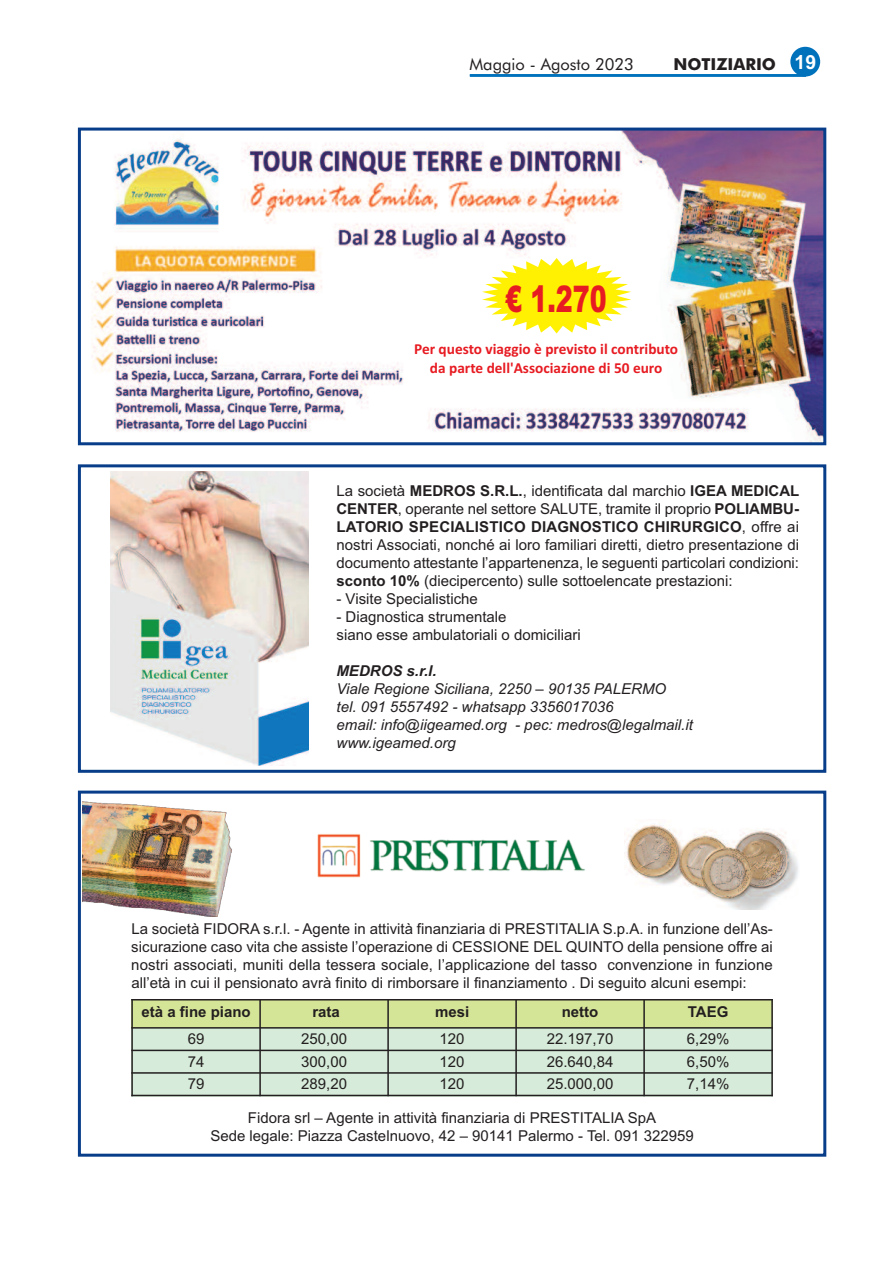
<style>
.page{position:relative;width:893px;height:1263px;background:#fff}
.page>*{position:absolute;margin:0;border:0;box-sizing:border-box;transform-origin:0 0}
.t1{font:900 36.75px "Arial";color:#e71b22;scale:.69 1}
.t2{font:16.5px "Futura BT";color:#231f20}
.t3{font:700 16.5px "Futura BT";color:#231f20}
.t4{font:700 15.3px/18.3px "Calibri";color:#e71b22;text-align:center}
.t5{font:15px/18px "Arial";color:#231f20;text-align:justify}
.t6{font:italic 15px/18px "Arial";color:#231f20}
.t7{font:700 15px "Arial";color:#231f20}
.t8{font:italic 700 15px "Arial";color:#231f20}
.s1{font-family:"Arial";font-size:19.5px;color:#fff}
.s2{font-weight:700}
</style>
<div class="page">
<div style="left:790px;top:47px;width:30px;height:30px;background:#0072bc;border-radius:50%"></div>
<hr style="left:470px;top:74px;width:336px;height:3px;background:#0072bc">
<div style="left:78px;top:791px;width:748px;height:366px;border:3px solid #083e89"></div>
<div style="left:78px;top:464px;width:748px;height:309px;border:3px solid #083e89"></div>
<img style="left:111px;top:472px;width:198px;height:293px">
<img style="left:317px;top:834px;width:268px;height:44px">
<div style="left:131px;top:999px;width:129px;height:29px;background:#d5e597"></div>
<div style="left:260px;top:999px;width:128px;height:29px;background:#d5e597"></div>
<div style="left:388px;top:999px;width:128px;height:29px;background:#d5e597"></div>
<div style="left:516px;top:999px;width:128px;height:29px;background:#d5e597"></div>
<div style="left:644px;top:999px;width:129px;height:29px;background:#d5e597"></div>
<div style="left:131px;top:1028px;width:129px;height:22px;background:#d6ebd9"></div>
<div style="left:260px;top:1028px;width:128px;height:22px;background:#d6ebd9"></div>
<div style="left:388px;top:1028px;width:128px;height:22px;background:#d6ebd9"></div>
<div style="left:516px;top:1028px;width:128px;height:22px;background:#d6ebd9"></div>
<div style="left:644px;top:1028px;width:129px;height:22px;background:#d6ebd9"></div>
<div style="left:131px;top:1050px;width:129px;height:23px;background:#d6ebd9"></div>
<div style="left:260px;top:1050px;width:128px;height:23px;background:#d6ebd9"></div>
<div style="left:388px;top:1050px;width:128px;height:23px;background:#d6ebd9"></div>
<div style="left:516px;top:1050px;width:128px;height:23px;background:#d6ebd9"></div>
<div style="left:644px;top:1050px;width:129px;height:23px;background:#d6ebd9"></div>
<div style="left:131px;top:1073px;width:129px;height:23px;background:#d6ebd9"></div>
<div style="left:260px;top:1073px;width:128px;height:23px;background:#d6ebd9"></div>
<div style="left:388px;top:1073px;width:128px;height:23px;background:#d6ebd9"></div>
<div style="left:516px;top:1073px;width:128px;height:23px;background:#d6ebd9"></div>
<div style="left:644px;top:1073px;width:129px;height:23px;background:#d6ebd9"></div>
<hr style="left:131px;top:999px;width:2px;height:97px;background:#231f20">
<hr style="left:259px;top:999px;width:2px;height:97px;background:#231f20">
<hr style="left:387px;top:999px;width:2px;height:97px;background:#231f20">
<hr style="left:515px;top:999px;width:2px;height:97px;background:#231f20">
<hr style="left:643px;top:999px;width:2px;height:97px;background:#231f20">
<hr style="left:771px;top:999px;width:2px;height:97px;background:#231f20">
<hr style="left:131px;top:999px;width:642px;height:1px;background:#231f20">
<hr style="left:131px;top:1027px;width:642px;height:1px;background:#231f20">
<hr style="left:131px;top:1050px;width:642px;height:1px;background:#231f20">
<hr style="left:131px;top:1072px;width:642px;height:2px;background:#231f20">
<hr style="left:131px;top:1095px;width:642px;height:1px;background:#231f20">
<img style="left:624px;top:822px;width:175px;height:87px">
<img style="left:83px;top:801px;width:149px;height:116px">
<img style="left:91px;top:132px;width:731px;height:309px">
<div style="left:78px;top:128px;width:748px;height:317px;border:3px solid #083e89"></div>
<svg style="left:482px;top:258px;width:149px;height:75px"></svg>
<p class="t2" style="left:469px;top:55px;width:166px">Maggio - Agosto 2023</p>
<p class="t3" style="left:673px;top:55px;width:144px">NOTIZIARIO <span class="s1">19</span></p>
<h1 class="t1" style="left:505px;top:277px;width:149px">€ 1.270</h1>
<p class="t4" style="left:414px;top:340px;width:266px">Per questo viaggio è previsto il contributo da parte dell'Associazione di 50 euro</p>
<p class="t5" style="left:336px;top:482px;width:464px">La società <span class="s2">MEDROS S.R.L.</span>, identificata dal marchio <span class="s2">IGEA MEDICAL CENTER</span>, operante nel settore SALUTE, tramite il proprio <span class="s2">POLIAMBU-LATORIO SPECIALISTICO DIAGNOSTICO CHIRURGICO</span>, offre ai nostri Associati, nonché ai loro familiari diretti, dietro presentazione di documento attestante l’appartenenza, le seguenti particolari condizioni:<br><span class="s2">SCONTO 10%</span> (diecipercento) sulle sottoelencate prestazioni:</p>
<p class="t5" style="left:336px;top:590px;width:143px">- Visite Specialistiche</p>
<p class="t5" style="left:336px;top:608px;width:246px">- Diagnostica strumentale<br>siano esse ambulatoriali o domiciliari</p>
<p class="t8" style="left:336px;top:662px;width:102px">MEDROS s.r.l.</p>
<p class="t6" style="left:336px;top:680px;width:358px">Viale Regione Siciliana, 2250 – 90135 PALERMO<br>tel. 091 5557492 - whatsapp 3356017036<br>email: info@iigeamed.org - pec: medros@legalmail.it www.igeamed.org</p>
<p class="t5" style="left:131px;top:919px;width:643px">La società FIDORA s.r.l. - Agente in attività finanziaria di PRESTITALIA S.p.A. in funzione dell’As&shy;sicurazione caso vita che assiste l’operazione di CESSIONE DEL QUINTO della pensione offre ai nostri associati, muniti della tessera sociale, l’applicazione del tasso convenzione in funzione all’età in cui il pensionato avrà finito di rimborsare il finanziamento . Di seguito alcuni esempi:</p>
<p class="t7" style="left:141px;top:1003px;width:111px">ETÀ A FINE PIANO</p>
<p class="t7" style="left:312px;top:1003px;width:29px">RATA</p>
<p class="t7" style="left:435px;top:1003px;width:36px">MESI</p>
<p class="t7" style="left:562px;top:1003px;width:38px">NETTO</p>
<p class="t7" style="left:688px;top:1003px;width:42px">TAEG</p>
<p class="t5" style="left:188px;top:1030px;width:18px">69</p>
<p class="t5" style="left:301px;top:1030px;width:47px">250,00</p>
<p class="t5" style="left:440px;top:1030px;width:27px">120</p>
<p class="t5" style="left:547px;top:1030px;width:68px">22.197,70</p>
<p class="t5" style="left:687px;top:1030px;width:44px">6,29%</p>
<p class="t5" style="left:188px;top:1052px;width:18px">74</p>
<p class="t5" style="left:301px;top:1052px;width:47px">300,00</p>
<p class="t5" style="left:440px;top:1052px;width:27px">120</p>
<p class="t5" style="left:547px;top:1052px;width:68px">26.640,84</p>
<p class="t5" style="left:687px;top:1052px;width:44px">6,50%</p>
<p class="t5" style="left:188px;top:1075px;width:18px">79</p>
<p class="t5" style="left:301px;top:1075px;width:47px">289,20</p>
<p class="t5" style="left:440px;top:1075px;width:27px">120</p>
<p class="t5" style="left:547px;top:1075px;width:68px">25.000,00</p>
<p class="t5" style="left:687px;top:1075px;width:44px">7,14%</p>
<p class="t5" style="left:210px;top:1109px;width:485px;text-align:center">Fidora srl – Agente in attività finanziaria di PRESTITALIA SpA<br>Sede legale: Piazza Castelnuovo, 42 – 90141 Palermo - Tel. 091 322959</p>
</div>
